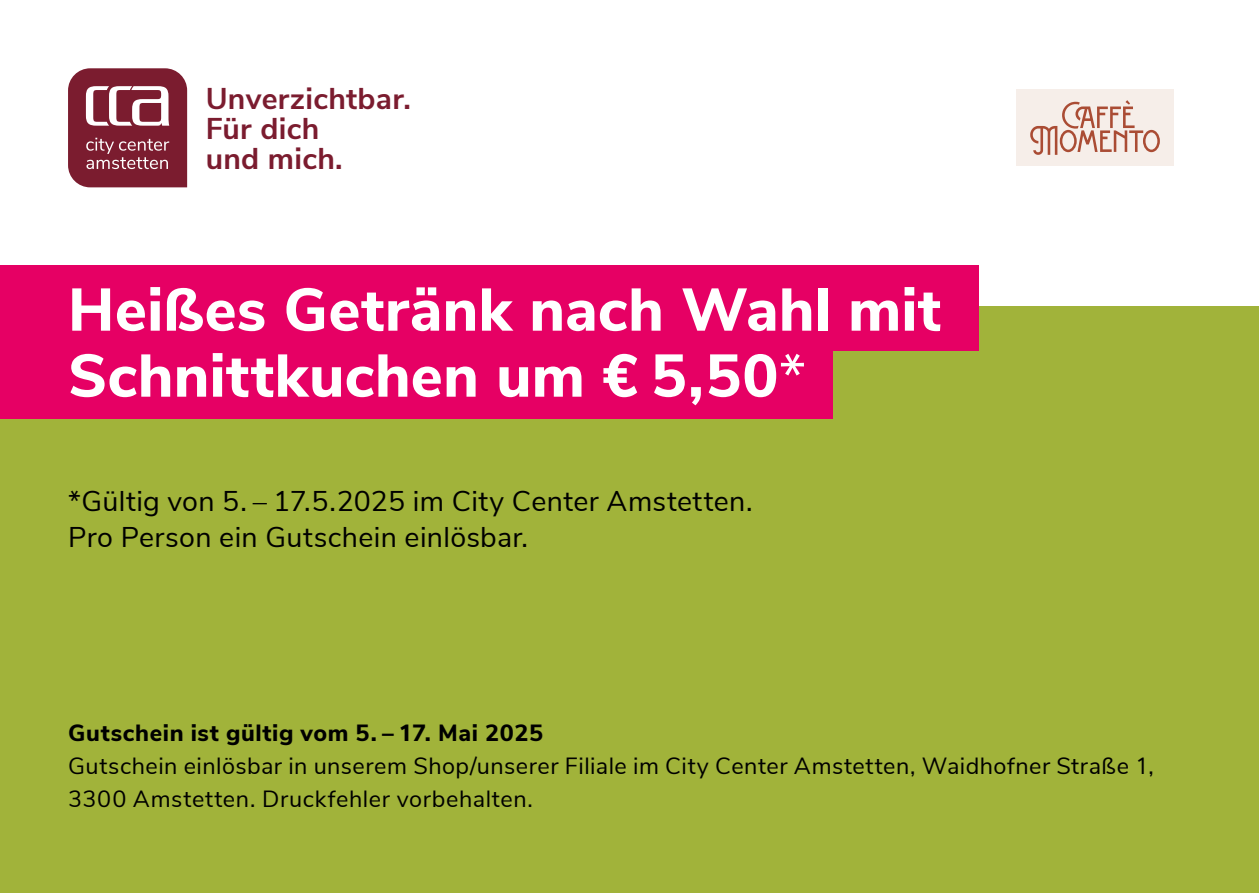
<style>
.page{position:relative;width:1259px;height:893px;background:#fff}
.page>*{position:absolute;margin:0;border:0;box-sizing:border-box;transform-origin:0 0}
.Aktionstext{font:800 60px/66px "Nunito Sans";letter-spacing:.005em;color:#fff}
.t1{font:700 30px/30px "Nunito Sans";letter-spacing:.01em;color:#7b1c2f}
.Fließtext{font:28.5px/36px "Nunito Sans";letter-spacing:.01em;color:#000}
.t2{font:23.4px/33px "Nunito Sans";letter-spacing:.02em;color:#000}
.t3{font:800 23.4px "Nunito Sans";letter-spacing:.03em;color:#000}
.s1{font-weight:400}
</style>
<div class="page">
<div style="left:0;top:306px;width:1259px;height:587px;background:#a1b33a"></div>
<div style="left:0;top:266px;width:978px;height:85px;background:#e60064"></div>
<div style="left:0;top:333px;width:832px;height:85px;background:#e60064"></div>
<svg style="left:68px;top:68px;width:119px;height:119px;background:#914151"></svg>
<div style="left:1016px;top:90px;width:158px;height:76px;background:#f6eee9"></div>
<svg style="left:1030px;top:100px;width:130px;height:55px"></svg>
<p class="t1" style="left:206px;top:82px;width:207px">Unverzichtbar.<br>Für dich<br>und mich.</p>
<p class="Aktionstext" style="left:68px;top:273px;width:874px">Heißes Getränk nach Wahl mit<br>Schnittkuchen um € 5,50<span class="s1">*</span></p>
<p class="Fließtext" style="left:68px;top:482px;width:686px">*Gültig von 5. – 17.5.2025 im City Center Amstetten.<br>Pro Person ein Gutschein einlösbar.</p>
<p class="t3" style="left:68px;top:716px;width:477px">Gutschein ist gültig vom 5. – 17. Mai 2025</p>
<p class="t2" style="left:68px;top:748px;width:1087px">Gutschein einlösbar in unserem Shop/unserer Filiale im City Center Amstetten, Waidhofner Straße 1,<br>3300 Amstetten. Druckfehler vorbehalten.</p>
</div>
